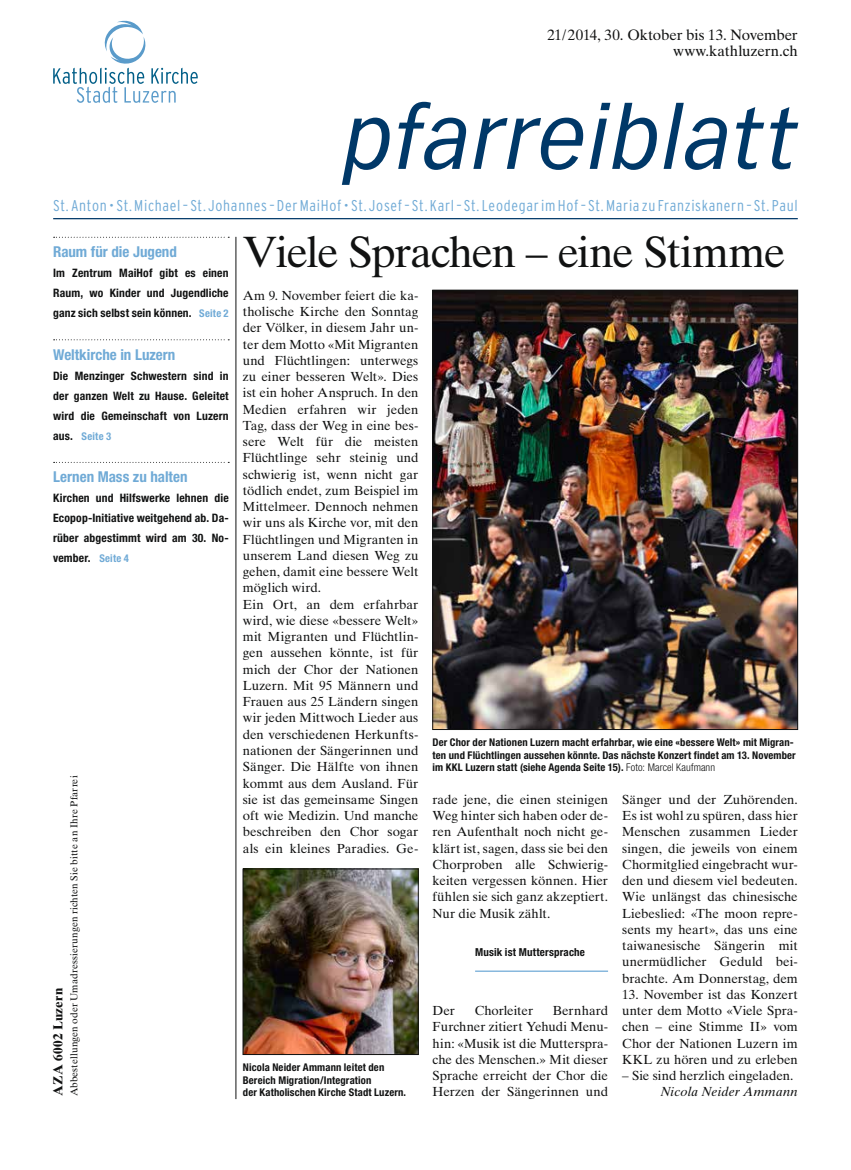
<style>
.page{position:relative;width:851px;height:1170px;background:#fff}
.page>*{position:absolute;margin:0;border:0;box-sizing:border-box;transform-origin:0 0}
.t1{font:italic 85px "Vectora LT Std";letter-spacing:.025em;color:#003868}
.t2{font:43.75px "Times Ten LT Std";letter-spacing:-.03em;color:#111212}
.t3{font:300 condensed 15.62px "Interstate";letter-spacing:.045em;color:#70aad6}
.t4{font:700 condensed 15px "Helvetica Neue LT Std";color:#70aad6}
.t5{font:15px/16.2px "Times Ten LT Std";letter-spacing:-.01em;color:#111212;text-align:right}
.t6{font:13.12px/16.2px "Times Ten LT Std";letter-spacing:-.005em;color:#111212;text-align:justify}
.t7{font:italic 13.12px "Times Ten LT Std";letter-spacing:.015em;color:#111212}
.t8{font:700 13.12px "Times Ten LT Std";letter-spacing:.03em;color:#111212}
.t9{font:700 condensed 11.62px/20px "Helvetica Neue LT Std";letter-spacing:.015em;color:#111212;text-align:justify}
.t10{font:700 condensed 11px "Helvetica Neue LT Std";letter-spacing:.015em;color:#111212}
.t11{font:700 condensed 10.62px/12.8px "Helvetica Neue LT Std";letter-spacing:.01em;color:#111212}
.t12{font:700 condensed 10.62px "Helvetica Neue LT Std";letter-spacing:.02em;color:#70aad6}
.t13{font:10px "Times Ten LT Std";letter-spacing:.01em;color:#111212}
.s1{font-size:10.62px;color:#70aad6}
.s2{font-size:11.62px;color:#111212}
.s3{font-weight:300}
</style>
<div class="page">
<hr style="left:236px;top:237px;width:1px;height:861px;background:#111212">
<hr style="left:53px;top:218px;width:744px;height:1px;background:#003868">
<svg style="left:54px;top:237px;width:175px;height:1px"></svg>
<svg style="left:54px;top:339px;width:175px;height:1px"></svg>
<svg style="left:54px;top:462px;width:175px;height:1px"></svg>
<img style="left:434px;top:292px;width:361px;height:435px">
<img style="left:245px;top:870px;width:171px;height:182px">
<div style="left:243px;top:868px;width:175px;height:186px;border:1px solid #111212"></div>
<svg style="left:53px;top:21px;width:145px;height:82px"></svg>
<hr style="left:475px;top:970px;width:133px;height:1px;background:#70aad6">
<p class="t5" style="left:547px;top:26px;width:252px">21/2014, 30. Oktober bis 13. November www.kathluzern.ch</p>
<h1 class="t1" style="left:344px;top:90px;width:454px">pfarreiblatt</h1>
<p class="t3" style="left:53px;top:197px;width:746px">St. Anton • St. Michael – St. Johannes – Der MaiHof • St. Josef – St. Karl – St. Leodegar im Hof – St. Maria zu Franziskanern – St. Paul</p>
<p class="t4" style="left:53px;top:243px;width:125px">Raum für die Jugend</p>
<p class="t9" style="left:53px;top:263px;width:177px">Im Zentrum MaiHof gibt es einen Raum, wo Kinder und Jugendliche ganz sich selbst sein können. <span class="s1">Seite 2</span></p>
<p class="t4" style="left:53px;top:345px;width:124px">Weltkirche in Luzern</p>
<p class="t9" style="left:53px;top:365px;width:177px">Die Menzinger Schwestern sind in der ganzen Welt zu Hause. Geleitet wird die Gemeinschaft von Luzern</p>
<p class="t12" style="left:53px;top:429px;width:60px"><span class="s2">aus.</span> Seite 3</p>
<p class="t4" style="left:53px;top:468px;width:136px">Lernen Mass zu halten</p>
<p class="t9" style="left:53px;top:488px;width:177px">Kirchen und Hilfswerke lehnen die Ecopop-Initiative weitgehend ab. Da&shy;rüber abgestimmt wird am 30. No&shy;vember. <span class="s1">Seite 4</span></p>
<p class="t13" style="left:68px;top:1096px;width:322px;rotate:-90deg">Abbestellungen oder Umadressierungen richten Sie bitte an Ihre Pfarrei</p>
<p class="t8" style="left:50px;top:1096px;width:110px;rotate:-90deg">AZA 6002 Luzern</p>
<h2 class="t2" style="left:243px;top:226px;width:544px">Viele Sprachen – eine Stimme</h2>
<p class="t6" style="left:243px;top:287px;width:177px;text-align:left">Am 9. November feiert die ka&shy;tholische Kirche den Sonntag der Völker, in diesem Jahr un&shy;ter dem Motto «Mit Migranten und Flüchtlingen: unterwegs zu einer besseren Welt». Dies ist ein hoher Anspruch. In den<br>Medien erfahren wir jeden<br>Tag, dass der Weg in eine bes&shy;sere Welt für die meisten<br>Flüchtlinge sehr steinig und schwierig ist, wenn nicht gar tödlich endet, zum Beispiel im<br>Mittelmeer. Dennoch nehmen wir uns als Kirche vor, mit den<br>Flüchtlingen und Migranten in unserem Land diesen Weg zu gehen, damit eine bessere Welt möglich wird.<br>Ein Ort, an dem erfahrbar wird, wie diese «bessere Welt» mit Migranten und Flüchtlin&shy;gen aussehen könnte, ist für mich der Chor der Nationen<br>Luzern. Mit 95 Männern und<br>Frauen aus 25 Ländern singen wir jeden Mittwoch Lieder aus den verschiedenen Herkunfts&shy;nationen der Sängerinnen und<br>Sänger. Die Hälfte von ihnen kommt aus dem Ausland. Für sie ist das gemeinsame Singen oft wie Medizin. Und manche beschreiben den Chor sogar als ein kleines Paradies. Ge-</p>
<p class="t11" style="left:243px;top:1060px;width:165px">Nicola Neider Ammann leitet den<br>Bereich Migration/Integration<br>der Katholischen Kirche Stadt Luzern.</p>
<p class="t11" style="left:432px;top:735px;width:364px">Der Chor der Nationen Luzern macht erfahrbar, wie eine «bessere Welt» mit Migran&shy;ten und Flüchtlingen aussehen könnte. Das nächste Konzert findet am 13. November im KKL Luzern statt (siehe Agenda Seite 15). <span class="s3">Foto: Marcel Kaufmann</span></p>
<p class="t6" style="left:432px;top:791px;width:177px">rade jene, die einen steinigen Weg hinter sich haben oder de&shy;ren Aufenthalt noch nicht ge&shy;klärt ist, sagen, dass sie bei den Chorproben alle Schwierig&shy;keiten vergessen können. Hier fühlen sie sich ganz akzeptiert.<br>Nur die Musik zählt.</p>
<p class="t6" style="left:622px;top:791px;width:177px">Sänger und der Zuhörenden.<br>Es ist wohl zu spüren, dass hier Menschen zusammen Lieder singen, die jeweils von einem Chormitglied eingebracht wur&shy;den und diesem viel bedeuten.<br>Wie unlängst das chinesische Liebeslied: «The moon repre&shy;sents my heart», das uns eine taiwanesische Sängerin mit unermüdlicher Geduld bei&shy;brachte. Am Donnerstag, dem</p>
<p class="t6" style="left:622px;top:986px;width:177px">13. November ist das Konzert unter dem Motto «Viele Spra&shy;chen – eine Stimme II» vom Chor der Nationen Luzern im KKL zu hören und zu erleben</p>
<p class="t6" style="left:622px;top:1067px;width:173px">– Sie sind herzlich eingeladen.</p>
<p class="t7" style="left:660px;top:1084px;width:139px">Nicola Neider Ammann</p>
<p class="t10" style="left:475px;top:945px;width:111px">Musik ist Muttersprache</p>
<p class="t6" style="left:432px;top:1002px;width:177px;text-indent:120px">Bernhard Furchner zitiert Yehudi Menu&shy;hin: «Musik ist die Mutterspra&shy;che des Menschen.» Mit dieser Sprache erreicht der Chor die Herzen der Sängerinnen und</p>
<p class="t6" style="left:432px;top:1002px;width:24px">Der</p>
<p class="t6" style="left:474px;top:1002px;width:60px">Chorleiter</p>
</div>
